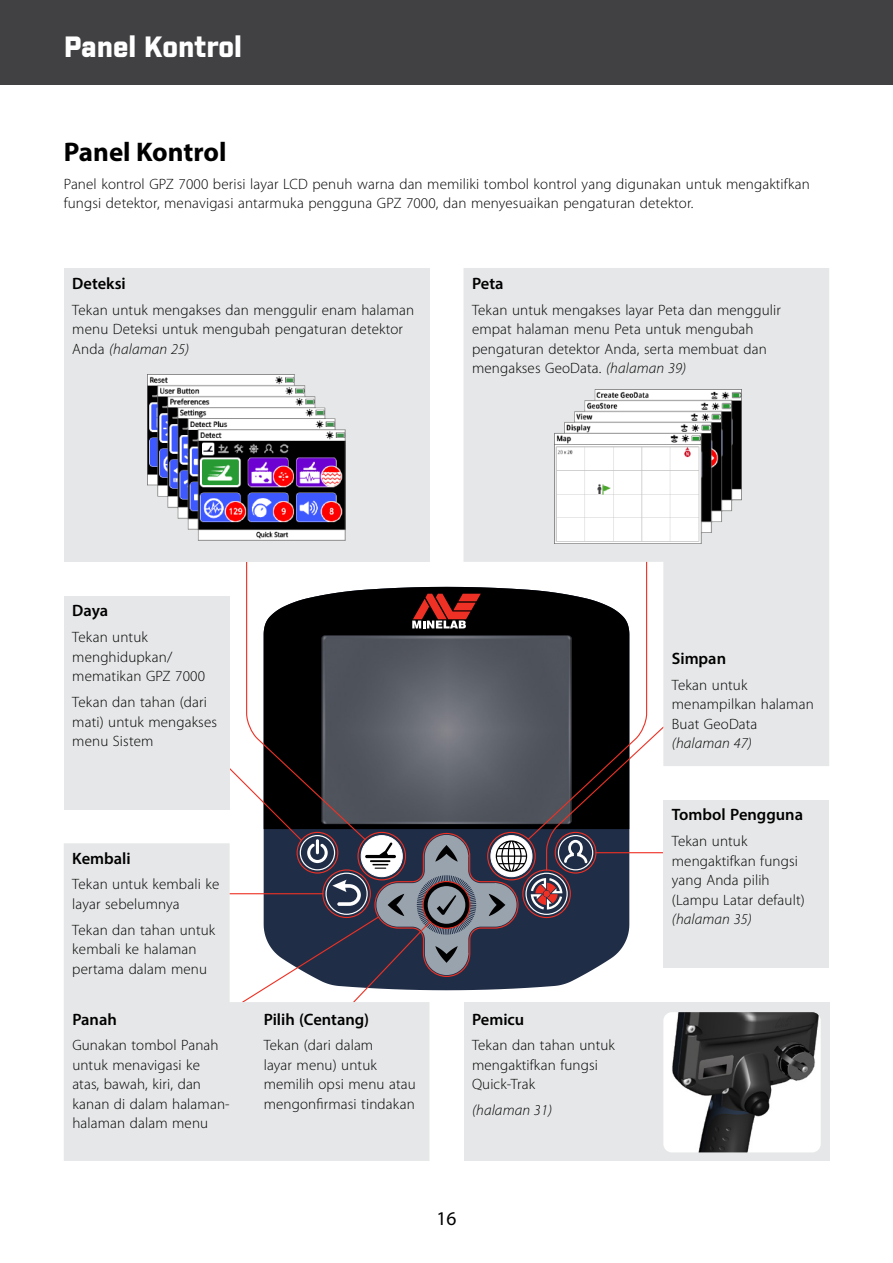
<style>
.page{position:relative;width:893px;height:1263px;background:#fff}
.page>*{position:absolute;margin:0;border:0;box-sizing:border-box;transform-origin:0 0}
.t1{font:900 28.5px "Industry";color:#fff}
.t2{font:700 27px "Myriad Pro";color:#000}
.t3{font:19.5px "Myriad Pro";color:#000}
.t4{font:600 16.5px "Myriad Pro";color:#000}
.t5{font:300 15px/19.5px "Myriad Pro";letter-spacing:.01em;color:#000}
.t6{font:italic 300 15px "Myriad Pro";letter-spacing:.01em;color:#000}
.s1{font-style:italic}
</style>
<div class="page">
<svg style="left:227px;top:561px;width:436px;height:443px"></svg>
<div style="left:464px;top:1002px;width:365px;height:159px;background:#e6e7e8"></div>
<div style="left:64px;top:268px;width:365px;height:294px;background:#e6e7e8"></div>
<div style="left:64px;top:596px;width:166px;height:213px;background:#e6e7e8"></div>
<svg style="left:463px;top:268px;width:366px;height:498px;background:#c5c6c7"></svg>
<div style="left:663px;top:800px;width:166px;height:168px;background:#e6e7e8"></div>
<svg style="left:64px;top:843px;width:365px;height:318px;background:#c8c9ce"></svg>
<img style="left:148px;top:375px;width:198px;height:165px">
<img style="left:663px;top:1012px;width:158px;height:140px">
<img style="left:554px;top:390px;width:187px;height:154px">
<div style="left:0;top:0;width:893px;height:85px;background:#414042"></div>
<h1 class="t1" style="left:64px;top:29px;width:180px">Panel Kontrol</h1>
<h2 class="t2" style="left:64px;top:134px;width:164px">Panel Kontrol</h2>
<p class="t5" style="left:64px;top:174px;width:748px">Panel kontrol GPZ 7000 berisi layar LCD penuh warna dan memiliki tombol kontrol yang digunakan untuk mengaktifkan fungsi detektor, menavigasi antarmuka pengguna GPZ 7000, dan menyesuaikan pengaturan detektor.</p>
<p class="t4" style="left:72px;top:273px;width:55px">Deteksi</p>
<p class="t5" style="left:72px;top:300px;width:343px">Tekan untuk mengakses dan menggulir enam halaman menu Deteksi untuk mengubah pengaturan detektor<br>Anda <span class="s1">(halaman 25)</span></p>
<p class="t4" style="left:472px;top:273px;width:33px">Peta</p>
<p class="t5" style="left:472px;top:300px;width:310px">Tekan untuk mengakses layar Peta dan menggulir empat halaman menu Peta untuk mengubah pengaturan detektor Anda, serta membuat dan mengakses GeoData. <span class="s1">(halaman 39)</span></p>
<p class="t4" style="left:72px;top:600px;width:38px">Daya</p>
<p class="t5" style="left:72px;top:628px;width:134px">Tekan untuk menghidupkan/ mematikan GPZ 7000</p>
<p class="t5" style="left:72px;top:692px;width:146px">Tekan dan tahan (dari mati) untuk mengakses menu Sistem</p>
<p class="t4" style="left:72px;top:847px;width:60px">Kembali</p>
<p class="t5" style="left:72px;top:875px;width:149px">Tekan untuk kembali ke layar sebelumnya</p>
<p class="t5" style="left:72px;top:920px;width:144px">Tekan dan tahan untuk kembali ke halaman pertama dalam menu</p>
<p class="t4" style="left:72px;top:1008px;width:46px">Panah</p>
<p class="t5" style="left:72px;top:1036px;width:159px">Gunakan tombol Panah untuk menavigasi ke atas, bawah, kiri, dan kanan di dalam halaman&shy;halaman dalam menu</p>
<p class="t4" style="left:264px;top:1008px;width:107px">Pilih (Centang)</p>
<p class="t5" style="left:264px;top:1036px;width:154px">Tekan (dari dalam<br>layar menu) untuk memilih opsi menu atau mengonfirmasi tindakan</p>
<p class="t4" style="left:472px;top:1008px;width:54px">Pemicu</p>
<p class="t5" style="left:472px;top:1036px;width:144px">Tekan dan tahan untuk mengaktifkan fungsi<br>Quick‑Trak</p>
<p class="t6" style="left:472px;top:1102px;width:82px">(halaman 31)</p>
<h3 class="t3" style="left:436px;top:1206px;width:22px">16</h3>
<p class="t4" style="left:672px;top:648px;width:56px">Simpan</p>
<p class="t5" style="left:672px;top:675px;width:143px">Tekan untuk menampilkan halaman<br>Buat GeoData</p>
<p class="t6" style="left:672px;top:735px;width:82px">(halaman 47)</p>
<p class="t4" style="left:672px;top:804px;width:133px">Tombol Pengguna</p>
<p class="t5" style="left:672px;top:832px;width:134px">Tekan untuk mengaktifkan fungsi yang Anda pilih (Lampu Latar default)</p>
<p class="t6" style="left:672px;top:911px;width:82px">(halaman 35)</p>
</div>
